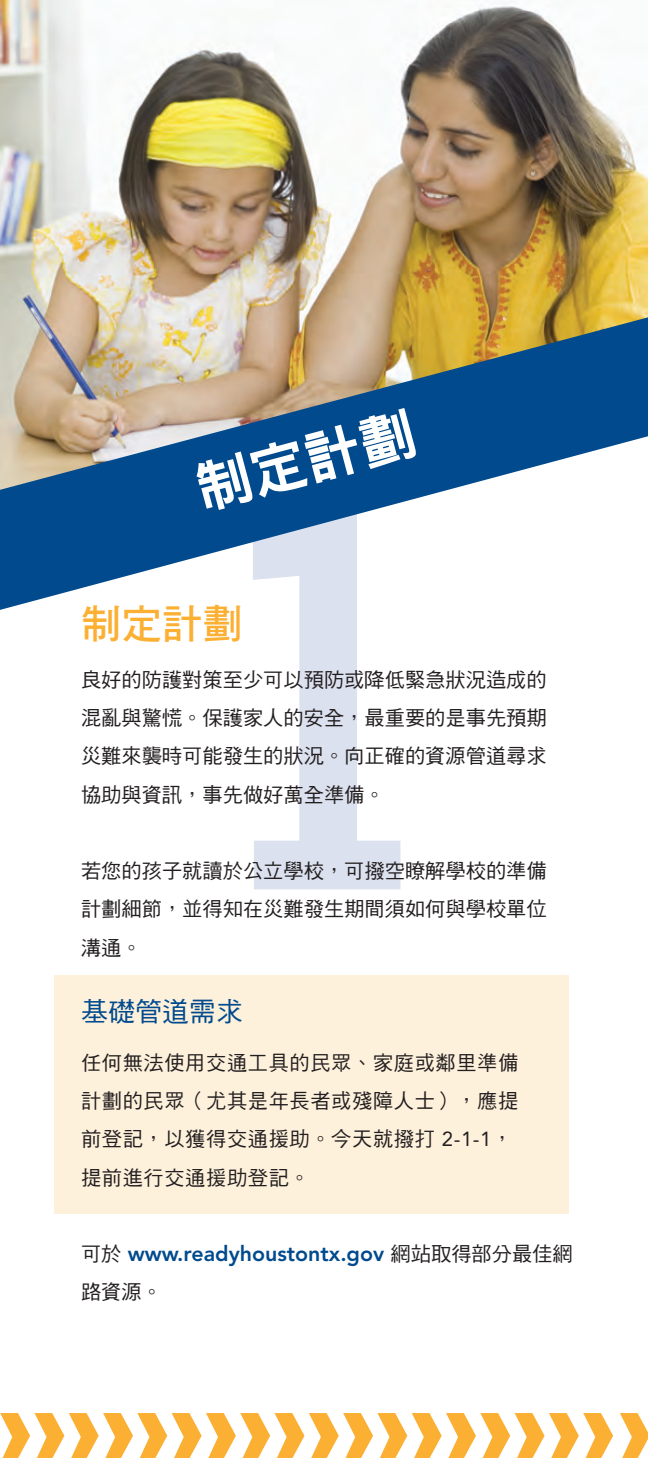
<style>
.page{position:relative;width:648px;height:1458px;background:#fff}
.page>*{position:absolute;margin:0;border:0;box-sizing:border-box;transform-origin:0 0}
.t1{font:56.25px "DF Hei Std W9";color:#fff}
.t2{font:40.5px "DF Hei Std W7";color:#fbb033}
.t3{font:27px "DF Hei Std W5";color:#004a8d}
.t4{font:800 21.38px "Avenir";color:#004a8d}
.t5{font:20.25px/38.2px "DF Hei Std W5";color:#231f20;text-align:justify}
.t6{font:20.25px/38.2px "DF Hei Std W5";letter-spacing:.03em;color:#231f20}
.s1{font-family:"Avenir"}
.s2{font-family:"DF Hei Std W5";font-weight:400;font-size:20.25px;color:#231f20}
</style>
<div class="page">
<svg style="left:254px;top:610px;width:146px;height:279px;fill:#dce1ef"></svg>
<div style="left:54px;top:975px;width:515px;height:238px;background:#fef1dc"></div>
<img style="left:0;top:0;width:647px;height:317px">
<svg style="left:0;top:317px;width:647px;height:293px"></svg>
<svg style="left:0;top:1413px;width:613px;height:45px"></svg>
<svg style="left:620px;top:1413px;width:28px;height:45px"></svg>
<svg style="left:647px;top:177px;width:1px;height:260px"></svg>
<h1 class="t1" style="left:189px;top:460px;width:226px;rotate:-15deg">制定計劃</h1>
<h2 class="t2" style="left:81px;top:602px;width:163px">制定計劃</h2>
<p class="t5" style="left:81px;top:660px;width:467px">良好的防護對策至少可以預防或降低緊急狀況造成的混亂與驚慌。保護家人的安全，最重要的是事先預期災難來襲時可能發生的狀況。向正確的資源管道尋求協助與資訊，事先做好萬全準備。</p>
<p class="t5" style="left:81px;top:851px;width:467px">若您的孩子就讀於公立學校，可撥空瞭解學校的準備計劃細節，並得知在災難發生期間須如何與學校單位溝通。</p>
<h3 class="t3" style="left:81px;top:997px;width:163px">基礎管道需求</h3>
<p class="t6" style="left:81px;top:1043px;width:439px">任何無法使用交通工具的民眾、家庭或鄰里準備計劃的民眾（尤其是年長者或殘障人士），應提前登記，以獲得交通援助。今天就撥打 <span class="s1">2-1-1</span>，提前進行交通援助登記。</p>
<p class="t4" style="left:81px;top:1241px;width:493px"><span class="s2">可於</span> www.readyhoustontx.gov <span class="s2">網站取得部分最佳網</span></p>
<p class="t5" style="left:81px;top:1273px;width:82px">路資源。</p>
</div>
